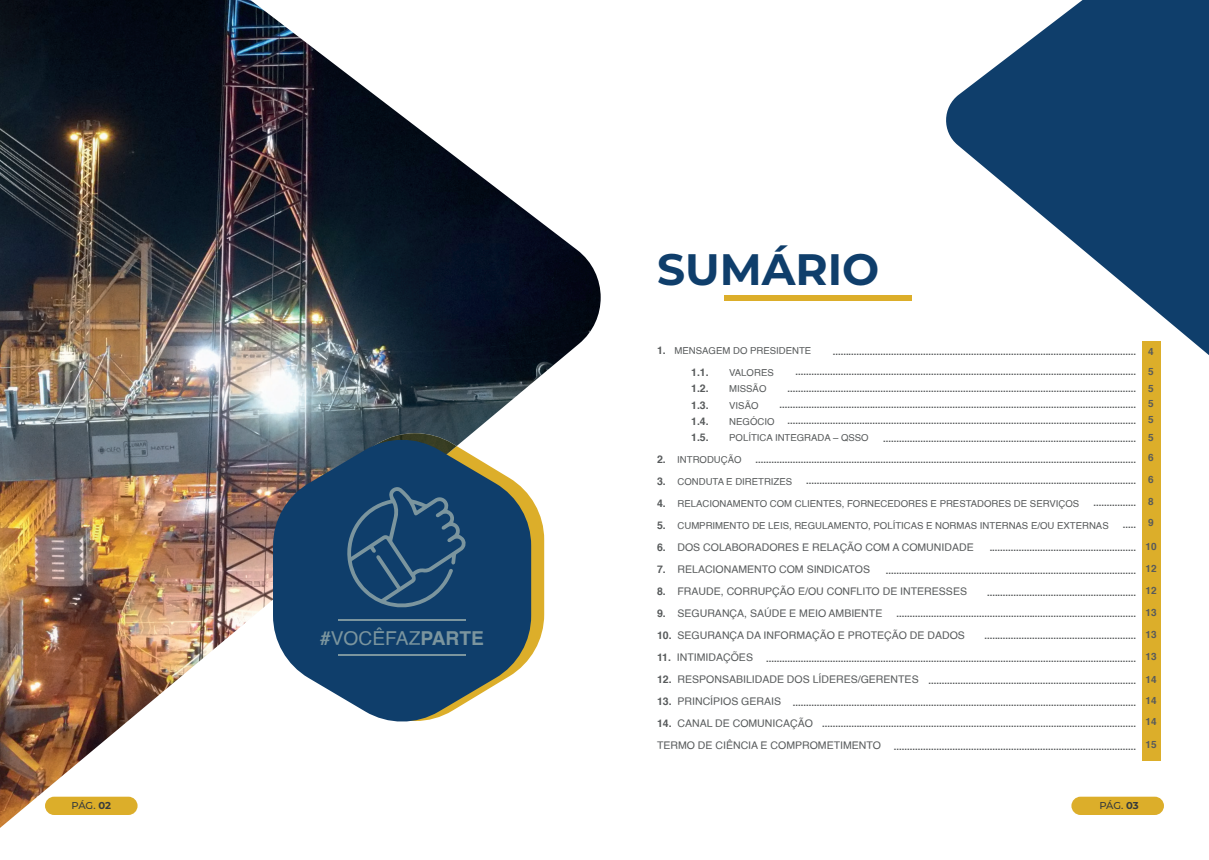
<style>
.page{position:relative;width:1209px;height:860px;background:#fff}
.page>*{position:absolute;margin:0;border:0;box-sizing:border-box;transform-origin:0 0}
.t1{font:700 44px "Montserrat";color:#0f3e6b}
.t2{font:19.2px "Helvetica";color:#7b959e}
.t3{font:10.5px/22px "Helvetica";color:#575a5b}
.t4{font:700 10.5px "Helvetica";color:#575a5b}
.t5{font:700 10px/21.7px "Helvetica";color:#575a5b}
.t6{font:500 10px "Montserrat";letter-spacing:-.025em;color:#363b3d}
.t7{font:700 9.6px/19.9px "Helvetica";color:#575a5b;text-align:right}
.t8{font:9.6px "Helvetica";color:#575a5b}
.s1{font-weight:700}
.s2{font-weight:700;font-size:10.5px}
</style>
<div class="page">
<img style="left:0;top:0;width:601px;height:828px">
<svg style="left:946px;top:0;width:263px;height:355px;fill:#0f3e6b"></svg>
<div style="left:1142px;top:340px;width:19px;height:420px;background:#dcae2a"></div>
<div style="left:724px;top:295px;width:188px;height:5px;background:#dcae2a"></div>
<div style="left:1071px;top:797px;width:93px;height:18px;background:#dcae2a;border-radius:9px"></div>
<div style="left:45px;top:797px;width:93px;height:18px;background:#dcae2a;border-radius:9px"></div>
<svg style="left:531px;top:446px;width:13px;height:275px"></svg>
<svg style="left:273px;top:436px;width:258px;height:289px;fill:#0f3e6b"></svg>
<svg style="left:343px;top:486px;width:124px;height:121px;background:#214c73"></svg>
<hr style="left:338px;top:655px;width:128px;height:1px;background:#7b959e">
<hr style="left:338px;top:619px;width:128px;height:1px;background:#7b959e">
<h2 class="t2" style="left:320px;top:624px;width:165px"><span class="s1">#</span>VOCÊFAZ<span class="s1">PARTE</span></h2>
<h1 class="t1" style="left:657px;top:238px;width:224px">SUMÁRIO</h1>
<p class="t8" style="left:657px;top:343px;width:156px"><span class="s2">1.</span> MENSAGEM DO PRESIDENTE</p>
<p class="t4" style="left:691px;top:364px;width:19px">1.1.</p>
<p class="t8" style="left:729px;top:365px;width:46px">VALORES</p>
<p class="t4" style="left:691px;top:380px;width:19px">1.2.</p>
<p class="t8" style="left:729px;top:381px;width:39px">MISSÃO</p>
<p class="t4" style="left:691px;top:396px;width:19px">1.3.</p>
<p class="t8" style="left:729px;top:398px;width:31px">VISÃO</p>
<p class="t4" style="left:691px;top:413px;width:19px">1.4.</p>
<p class="t8" style="left:729px;top:414px;width:47px">NEGÓCIO</p>
<p class="t4" style="left:691px;top:429px;width:19px">1.5.</p>
<p class="t8" style="left:729px;top:430px;width:141px">POLÍTICA INTEGRADA – QSSO</p>
<p class="t8" style="left:657px;top:452px;width:86px"><span class="s2">2.</span> INTRODUÇÃO</p>
<p class="t8" style="left:657px;top:474px;width:137px"><span class="s2">3.</span> CONDUTA E DIRETRIZES</p>
<p class="t8" style="left:657px;top:496px;width:424px"><span class="s2">4.</span> RELACIONAMENTO COM CLIENTES, FORNECEDORES E PRESTADORES DE SERVIÇOS</p>
<p class="t8" style="left:657px;top:518px;width:453px"><span class="s2">5.</span> CUMPRIMENTO DE LEIS, REGULAMENTO, POLÍTICAS E NORMAS INTERNAS E/OU EXTERNAS</p>
<p class="t3" style="left:657px;top:537px;width:318px"><span class="s1">6.</span> DOS COLABORADORES E RELAÇÃO COM A COMUNIDADE</p>
<p class="t3" style="left:657px;top:559px;width:215px"><span class="s1">7.</span> RELACIONAMENTO COM SINDICATOS</p>
<p class="t3" style="left:657px;top:581px;width:311px"><span class="s1">8.</span> FRAUDE, CORRUPÇÃO E/OU CONFLITO DE INTERESSES</p>
<p class="t3" style="left:657px;top:603px;width:227px"><span class="s1">9.</span> SEGURANÇA, SAÚDE E MEIO AMBIENTE</p>
<p class="t3" style="left:657px;top:625px;width:309px"><span class="s1">10.</span> SEGURANÇA DA INFORMAÇÃO E PROTEÇÃO DE DADOS</p>
<p class="t3" style="left:657px;top:647px;width:97px"><span class="s1">11.</span> INTIMIDAÇÕES</p>
<p class="t3" style="left:657px;top:669px;width:263px"><span class="s1">12.</span> RESPONSABILIDADE DOS LÍDERES/GERENTES</p>
<p class="t3" style="left:657px;top:691px;width:126px"><span class="s1">13.</span> PRINCÍPIOS GERAIS</p>
<p class="t3" style="left:657px;top:713px;width:225px"><span class="s1">14.</span> CANAL DE COMUNICAÇÃO<br>TERMO DE CIÊNCIA E COMPROMETIMENTO</p>
<p class="t7" style="left:795px;top:342px;width:342px">.................................................................................................................. ................................................................................................................................</p>
<p class="t7" style="left:787px;top:379px;width:350px">...................................................................................................................................</p>
<p class="t7" style="left:787px;top:412px;width:350px;line-height:17.6px">................................................................................................................................... ...............................................................................................</p>
<p class="t7" style="left:779px;top:395px;width:358px">......................................................................................................................................</p>
<p class="t7" style="left:755px;top:449px;width:382px">...............................................................................................................................................</p>
<p class="t7" style="left:806px;top:471px;width:332px">............................................................................................................................</p>
<p class="t7" style="left:1093px;top:493px;width:44px">................</p>
<p class="t7" style="left:1122px;top:514px;width:15px">.....</p>
<p class="t7" style="left:989px;top:538px;width:148px">.......................................................</p>
<p class="t7" style="left:886px;top:561px;width:252px">..............................................................................................</p>
<p class="t7" style="left:987px;top:582px;width:151px">........................................................</p>
<p class="t7" style="left:896px;top:604px;width:241px">..........................................................................................</p>
<p class="t7" style="left:984px;top:626px;width:153px">.........................................................</p>
<p class="t7" style="left:766px;top:648px;width:371px">...........................................................................................................................................</p>
<p class="t7" style="left:928px;top:671px;width:209px">..............................................................................</p>
<p class="t7" style="left:793px;top:692px;width:345px">.................................................................................................................................</p>
<p class="t7" style="left:822px;top:714px;width:316px">......................................................................................................................</p>
<p class="t7" style="left:894px;top:736px;width:244px">...........................................................................................</p>
<p class="t5" style="left:1148px;top:342px;width:7px;line-height:19.9px">4<br>5</p>
<p class="t5" style="left:1148px;top:381px;width:7px;line-height:14.8px">5<br>5</p>
<p class="t5" style="left:1148px;top:411px;width:7px;line-height:17.6px">5<br>5</p>
<p class="t5" style="left:1148px;top:447px;width:7px;text-align:justify">6<br>6<br>8<br>9</p>
<p class="t5" style="left:1145px;top:535px;width:13px">10</p>
<p class="t5" style="left:1145px;top:558px;width:13px;text-align:justify">12<br>12<br>13<br>13</p>
<p class="t5" style="left:1145px;top:646px;width:13px">13</p>
<p class="t5" style="left:1145px;top:668px;width:13px;line-height:21.4px;text-align:justify">14<br>14<br>14</p>
<p class="t5" style="left:1145px;top:734px;width:13px">15</p>
<p class="t6" style="left:72px;top:798px;width:41px">PÁG. <span class="s1">02</span></p>
<p class="t6" style="left:1099px;top:798px;width:41px">PÁG. <span class="s1">03</span></p>
</div>
